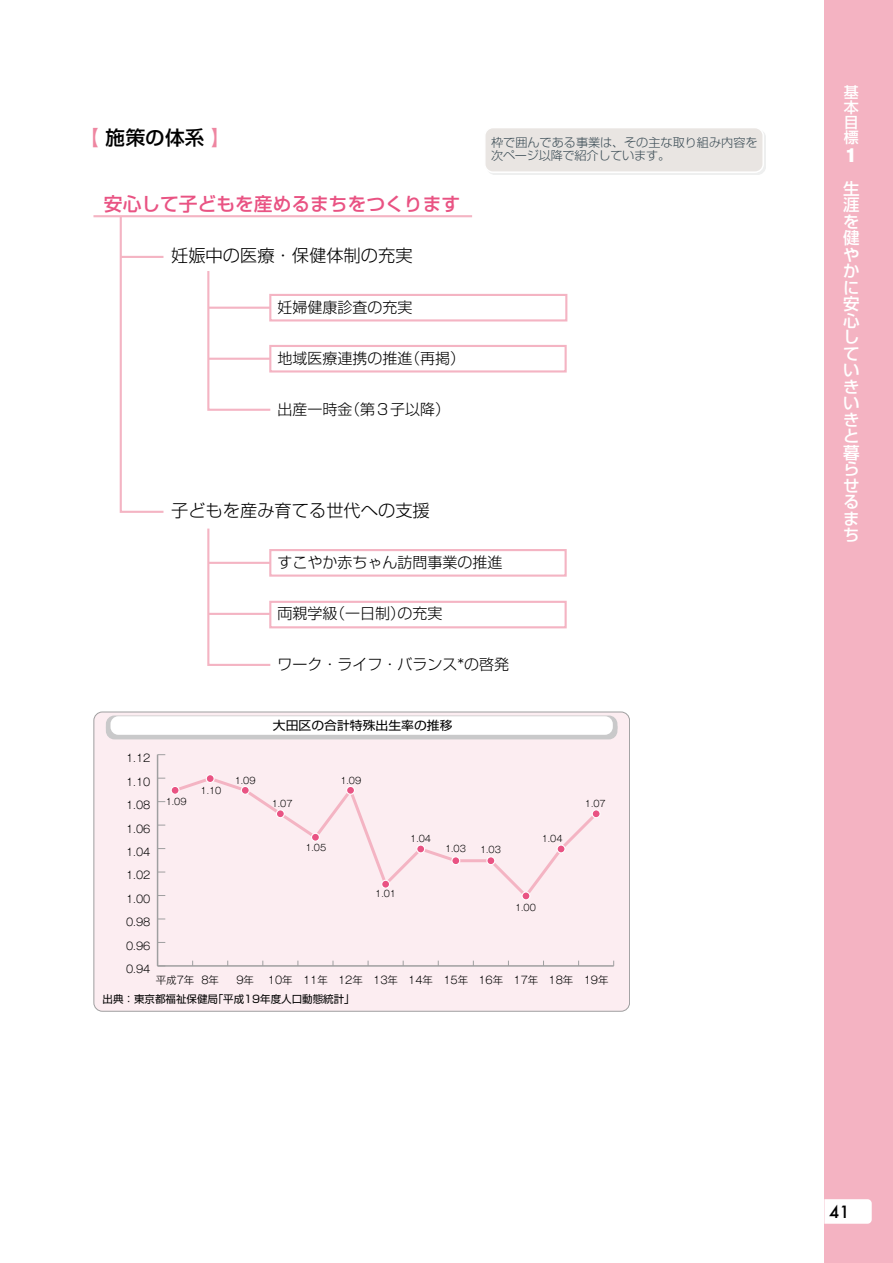
<style>
.page{position:relative;width:893px;height:1263px;background:#fff}
.page>*{position:absolute;margin:0;border:0;box-sizing:border-box;transform-origin:0 0}
.t1{font:500 19.5px "Shin Go Pr 6";letter-spacing:.015em;color:#000}
.t2{font:900 condensed 19.5px "Helvetica Neue";color:#fff}
.t3{font:500 18.75px "Shin Go Pr 6";color:#e95383}
.t4{font:300 17.25px "Shin Go Pr 6";color:#000}
.t5{font:500 16.5px/16.5px "Shin Go Pr 6";color:#fff;text-align:justify}
.t6{font:500 16.5px "Futura";color:#000}
.t7{font:300 15px "Shin Go Pr 6";color:#000}
.t8{font:500 15px/15px "Shin Go Pr 6";color:#fff;text-align:justify}
.t9{font:12.15px "Shin Go Pr 6";color:#000;scale:1.06 1}
.t10{font:300 12px/13.5px "Shin Go Pr 6";letter-spacing:-.005em;color:#3d4e57}
.t11{font:300 10.5px "Gothic MB101 Pr 6";color:#000}
.t12{font:10.5px "Shin Go Pr 6";color:#000}
.t13{font:300 9px "Gothic MB101 Pr 6";color:#000}
.s1{color:#ee86a1}
</style>
<div class="page">
<hr style="left:93px;top:215px;width:379px;height:2px;background:#f4b4c3">
<svg style="left:119px;top:215px;width:47px;height:298px"></svg>
<hr style="left:121px;top:256px;width:42px;height:2px;background:#f4b4c3">
<svg style="left:207px;top:528px;width:65px;height:138px"></svg>
<svg style="left:207px;top:271px;width:65px;height:140px"></svg>
<div style="left:269px;top:601px;width:298px;height:27px;border:2px solid #f4b4c3"></div>
<hr style="left:208px;top:562px;width:62px;height:2px;background:#f4b4c3">
<div style="left:269px;top:549px;width:298px;height:28px;border:2px solid #f4b4c3"></div>
<div style="left:269px;top:294px;width:298px;height:27px;border:2px solid #f4b4c3"></div>
<div style="left:269px;top:345px;width:298px;height:27px;border:2px solid #f4b4c3"></div>
<hr style="left:208px;top:613px;width:62px;height:2px;background:#f4b4c3">
<div style="left:94px;top:712px;width:536px;height:299px;background:#fcedf1;border-radius:9px"></div>
<div style="left:93px;top:712px;width:537px;height:299px;border:1px solid #9f9fa0;border-radius:9px"></div>
<div style="left:107px;top:720px;width:510px;height:19px;background:#c9c9ca;border-radius:8px"></div>
<div style="left:106px;top:719px;width:511px;height:20px;border:2px solid #c9c9ca;border-radius:8px"></div>
<div style="left:106px;top:715px;width:511px;height:20px;border:2px solid #c9c9ca;border-radius:8px"></div>
<div style="left:111px;top:716px;width:502px;height:19px;background:#fff;border-radius:8px"></div>
<svg style="left:179px;top:778px;width:273px;height:104px"></svg>
<hr style="left:456px;top:859px;width:35px;height:3px;background:#f4b4c3">
<svg style="left:493px;top:816px;width:101px;height:77px"></svg>
<div style="left:171px;top:786px;width:8px;height:8px;background:#e95383;border-radius:50%"></div>
<div style="left:171px;top:786px;width:9px;height:9px;border:1px solid #fff;border-radius:50%"></div>
<div style="left:206px;top:775px;width:8px;height:7px;background:#e95383;border-radius:50%"></div>
<div style="left:206px;top:774px;width:9px;height:9px;border:1px solid #fff;border-radius:50%"></div>
<div style="left:241px;top:786px;width:8px;height:8px;background:#e95383;border-radius:50%"></div>
<div style="left:241px;top:786px;width:9px;height:9px;border:1px solid #fff;border-radius:50%"></div>
<div style="left:276px;top:810px;width:8px;height:8px;background:#e95383;border-radius:50%"></div>
<div style="left:276px;top:809px;width:9px;height:9px;border:1px solid #fff;border-radius:50%"></div>
<div style="left:311px;top:833px;width:8px;height:8px;background:#e95383;border-radius:50%"></div>
<div style="left:311px;top:833px;width:9px;height:9px;border:1px solid #fff;border-radius:50%"></div>
<div style="left:347px;top:786px;width:7px;height:8px;background:#e95383;border-radius:50%"></div>
<div style="left:346px;top:786px;width:9px;height:9px;border:1px solid #fff;border-radius:50%"></div>
<div style="left:382px;top:880px;width:8px;height:8px;background:#e95383;border-radius:50%"></div>
<div style="left:381px;top:880px;width:9px;height:9px;border:1px solid #fff;border-radius:50%"></div>
<div style="left:417px;top:845px;width:8px;height:8px;background:#e95383;border-radius:50%"></div>
<div style="left:416px;top:844px;width:9px;height:9px;border:1px solid #fff;border-radius:50%"></div>
<div style="left:452px;top:857px;width:8px;height:8px;background:#e95383;border-radius:50%"></div>
<div style="left:451px;top:856px;width:9px;height:9px;border:1px solid #fff;border-radius:50%"></div>
<div style="left:487px;top:857px;width:8px;height:8px;background:#e95383;border-radius:50%"></div>
<div style="left:486px;top:856px;width:9px;height:9px;border:1px solid #fff;border-radius:50%"></div>
<div style="left:522px;top:892px;width:8px;height:8px;background:#e95383;border-radius:50%"></div>
<div style="left:521px;top:891px;width:9px;height:9px;border:1px solid #fff;border-radius:50%"></div>
<div style="left:557px;top:845px;width:8px;height:8px;background:#e95383;border-radius:50%"></div>
<div style="left:557px;top:844px;width:9px;height:9px;border:1px solid #fff;border-radius:50%"></div>
<div style="left:592px;top:810px;width:8px;height:8px;background:#e95383;border-radius:50%"></div>
<div style="left:592px;top:809px;width:9px;height:9px;border:1px solid #fff;border-radius:50%"></div>
<hr style="left:158px;top:965px;width:456px;height:2px;background:#9f9fa0">
<hr style="left:157px;top:755px;width:1px;height:211px;background:#9f9fa0">
<div style="left:825px;top:0;width:68px;height:1263px;background:#f4b3c2"></div>
<svg style="left:824px;top:1199px;width:48px;height:25px"></svg>
<div style="left:486px;top:129px;width:279px;height:45px;border:2px solid #eeefef;border-radius:8px"></div>
<div style="left:485px;top:128px;width:278px;height:44px;background:#e9e5e2;border-radius:8px"></div>
<div style="left:485px;top:128px;width:279px;height:45px;border:2px solid #fff;border-radius:8px"></div>
<h1 class="t1" style="left:80px;top:121px;width:152px"><span class="s1">【</span>施策の体系 <span class="s1">】</span></h1>
<p class="t10" style="left:491px;top:134px;width:268px">枠で囲んである事業は、その主な取り組み内容を次ページ以降で紹介しています。</p>
<h2 class="t3" style="left:104px;top:189px;width:358px">安心して子どもを産めるまちをつくります</h2>
<h3 class="t4" style="left:171px;top:241px;width:243px">妊娠中の医療・保健体制の充実</h3>
<h3 class="t7" style="left:277px;top:295px;width:136px">妊婦健康診査の充実</h3>
<h3 class="t7" style="left:277px;top:346px;width:189px">地域医療連携の推進（再掲）</h3>
<h3 class="t7" style="left:277px;top:397px;width:174px">出産一時金（第３子以降）</h3>
<h3 class="t4" style="left:171px;top:497px;width:260px">子どもを産み育てる世代への支援</h3>
<h3 class="t7" style="left:277px;top:550px;width:226px">すこやか赤ちゃん訪問事業の推進</h3>
<h3 class="t7" style="left:277px;top:601px;width:166px">両親学級（一日制）の充実</h3>
<h3 class="t7" style="left:277px;top:652px;width:233px">ワーク・ライフ・バランス*の啓発</h3>
<p class="t11" style="left:126px;top:749px;width:26px">1.12</p>
<p class="t11" style="left:126px;top:773px;width:26px">1.10</p>
<p class="t11" style="left:126px;top:796px;width:26px">1.08</p>
<p class="t11" style="left:126px;top:820px;width:26px">1.06</p>
<p class="t11" style="left:126px;top:843px;width:26px">1.04</p>
<p class="t11" style="left:126px;top:867px;width:26px">1.02</p>
<p class="t11" style="left:126px;top:890px;width:26px">1.00</p>
<p class="t11" style="left:126px;top:914px;width:26px">0.98</p>
<p class="t11" style="left:126px;top:937px;width:26px">0.96</p>
<p class="t13" style="left:166px;top:794px;width:22px">1.09</p>
<p class="t13" style="left:201px;top:783px;width:22px">1.10</p>
<p class="t11" style="left:126px;top:961px;width:26px">0.94</p>
<p class="t11" style="left:156px;top:972px;width:65px">平成7年 8年</p>
<p class="t13" style="left:235px;top:773px;width:22px">1.09</p>
<p class="t9" style="left:273px;top:715px;width:171px">大田区の合計特殊出生率の推移</p>
<p class="t13" style="left:272px;top:796px;width:22px">1.07</p>
<p class="t13" style="left:305px;top:840px;width:22px">1.05</p>
<p class="t13" style="left:340px;top:773px;width:22px">1.09</p>
<p class="t13" style="left:375px;top:886px;width:22px">1.01</p>
<p class="t13" style="left:410px;top:831px;width:22px">1.04</p>
<p class="t13" style="left:445px;top:841px;width:22px">1.03</p>
<p class="t13" style="left:480px;top:842px;width:22px">1.03</p>
<p class="t13" style="left:542px;top:831px;width:22px">1.04</p>
<p class="t13" style="left:515px;top:900px;width:22px">1.00</p>
<p class="t13" style="left:585px;top:796px;width:22px">1.07</p>
<p class="t11" style="left:236px;top:971px;width:19px">9年</p>
<p class="t11" style="left:268px;top:971px;width:342px">10年 11年 12年 13年 14年 15年 16年 17年 18年 19年</p>
<p class="t12" style="left:103px;top:990px;width:254px">出典：東京都福祉保健局「平成19年度人口動態統計」</p>
<h3 class="t8" style="left:844px;top:84px;width:16px">基本目標</h3>
<h1 class="t2" style="left:846px;top:143px;width:12px">1</h1>
<h3 class="t5" style="left:843px;top:179px;width:18px">生涯を健やかに安心していきいきと暮らせるまち</h3>
<h3 class="t6" style="left:829px;top:1200px;width:22px">41</h3>
</div>
